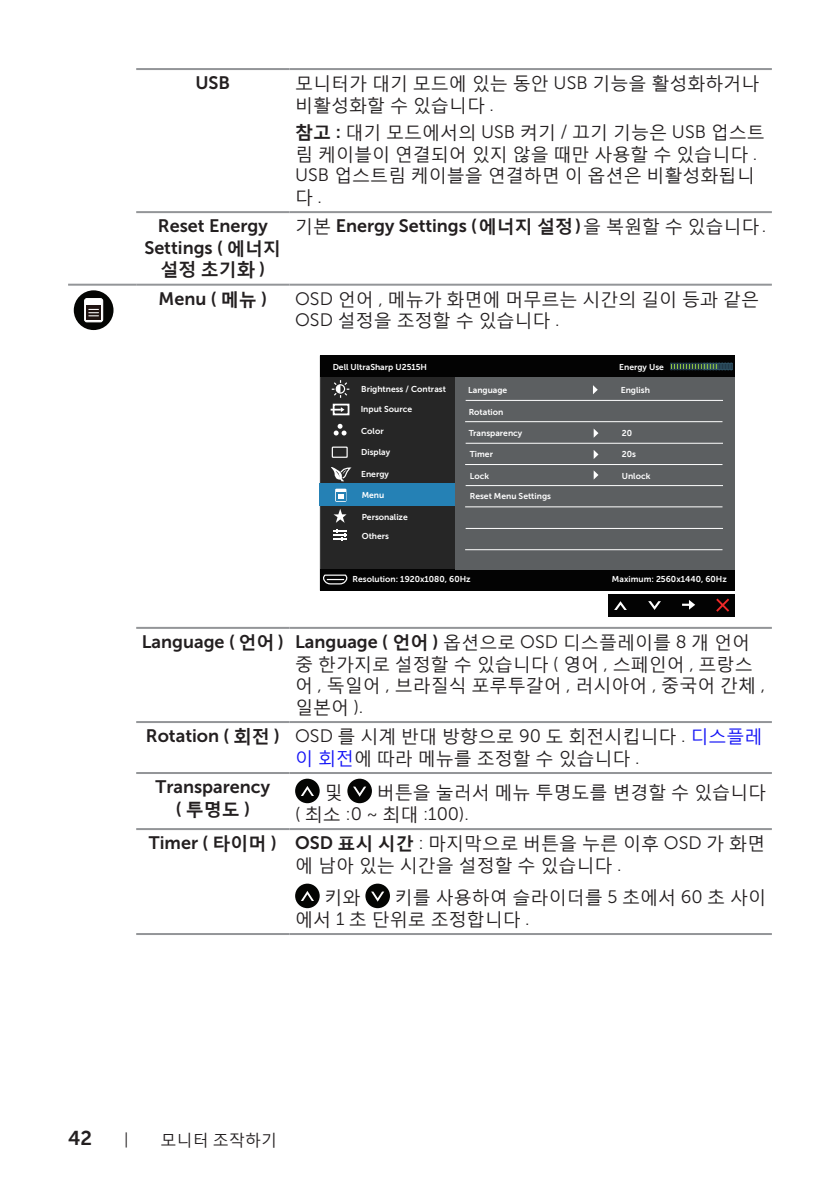
<style>
.page{position:relative;width:840px;height:1191px;background:#fff}
.page>*{position:absolute;margin:0;border:0;box-sizing:border-box;transform-origin:0 0}
.t1{font:20px "Museo Sans For Dell 700";color:#231f20}
.text_OSD_table{font:18px/21.6px "Malgun Gothic";color:#231f20}
.text_OSD_table-2{font:18px/21.6px "Museo Sans For Dell 700";color:#231f20;text-align:center}
.t2{font:16px "Malgun Gothic";color:#231f20}
.t3{font:16px "Museo Sans For Dell 300";color:#231f20}
.t4{font:8.6px "Museo Sans For Dell 700";color:#fff}
.s1{font-family:"Museo Sans For Dell 300"}
.s2{font-weight:700}
.s3{font-family:"Museo Sans For Dell 700"}
.s4{font-family:"Malgun Gothic";font-weight:700}
.s5{font-family:"Malgun Gothic"}
.s6{color:#1111f6}
</style>
<div class="page">
<hr style="left:136px;top:68px;width:153px;height:2px;background:#939598">
<hr style="left:289px;top:68px;width:482px;height:2px;background:#939598">
<hr style="left:136px;top:211px;width:153px;height:2px;background:#939598">
<hr style="left:289px;top:211px;width:482px;height:2px;background:#939598">
<hr style="left:68px;top:284px;width:68px;height:2px;background:#939598">
<hr style="left:136px;top:284px;width:153px;height:2px;background:#939598">
<hr style="left:289px;top:284px;width:482px;height:2px;background:#939598">
<hr style="left:136px;top:627px;width:153px;height:2px;background:#939598">
<hr style="left:289px;top:627px;width:482px;height:2px;background:#939598">
<hr style="left:136px;top:721px;width:153px;height:2px;background:#939598">
<hr style="left:289px;top:721px;width:482px;height:2px;background:#939598">
<hr style="left:136px;top:772px;width:153px;height:2px;background:#939598">
<hr style="left:289px;top:772px;width:482px;height:2px;background:#939598">
<hr style="left:136px;top:828px;width:153px;height:2px;background:#939598">
<hr style="left:289px;top:828px;width:482px;height:2px;background:#939598">
<hr style="left:136px;top:933px;width:153px;height:2px;background:#939598">
<hr style="left:289px;top:933px;width:482px;height:2px;background:#939598">
<div style="left:74px;top:290px;width:39px;height:40px;background:#040503;border-radius:50%"></div>
<div style="left:85px;top:298px;width:18px;height:24px;background:#fff;border-radius:2px"></div>
<div style="left:84px;top:298px;width:19px;height:24px;border:1px solid #fff;border-radius:2px"></div>
<svg style="left:86px;top:305px;width:15px;height:15px"></svg>
<svg style="left:89px;top:309px;width:9px;height:7px"></svg>
<div style="left:319px;top:355px;width:415px;height:236px;background:#262626"></div>
<div style="left:320px;top:355px;width:414px;height:22px;background:#030303"></div>
<div style="left:320px;top:569px;width:414px;height:22px;background:#030303"></div>
<div style="left:454px;top:377px;width:280px;height:192px;background:#5c5f61"></div>
<svg style="left:670px;top:362px;width:62px;height:8px"></svg>
<hr style="left:465px;top:400px;width:257px;height:1px;background:#fff">
<hr style="left:465px;top:421px;width:257px;height:1px;background:#fff">
<hr style="left:465px;top:443px;width:257px;height:1px;background:#fff">
<hr style="left:465px;top:464px;width:257px;height:1px;background:#fff">
<hr style="left:465px;top:485px;width:257px;height:1px;background:#fff">
<hr style="left:465px;top:506px;width:257px;height:1px;background:#fff">
<hr style="left:465px;top:528px;width:257px;height:1px;background:#fff">
<hr style="left:465px;top:549px;width:257px;height:1px;background:#fff">
<div style="left:319px;top:483px;width:135px;height:22px;background:#2581b5"></div>
<svg style="left:593px;top:385px;width:4px;height:9px"></svg>
<svg style="left:593px;top:428px;width:5px;height:10px"></svg>
<svg style="left:593px;top:450px;width:5px;height:9px"></svg>
<div style="left:332px;top:404px;width:17px;height:11px;border:2px solid #fff"></div>
<svg style="left:330px;top:407px;width:14px;height:5px"></svg>
<svg style="left:333px;top:424px;width:13px;height:11px"></svg>
<svg style="left:331px;top:467px;width:20px;height:14px"></svg>
<svg style="left:335px;top:488px;width:11px;height:14px"></svg>
<svg style="left:336px;top:492px;width:9px;height:8px"></svg>
<svg style="left:338px;top:495px;width:5px;height:4px"></svg>
<svg style="left:333px;top:529px;width:13px;height:11px"></svg>
<svg style="left:333px;top:509px;width:13px;height:14px"></svg>
<svg style="left:331px;top:380px;width:19px;height:18px"></svg>
<svg style="left:593px;top:470px;width:5px;height:9px"></svg>
<div style="left:331px;top:446px;width:16px;height:12px;border:1px solid #fff"></div>
<svg style="left:323px;top:575px;width:25px;height:10px"></svg>
<div style="left:608px;top:594px;width:126px;height:23px;background:#030303"></div>
<svg style="left:614px;top:601px;width:12px;height:9px"></svg>
<svg style="left:648px;top:601px;width:12px;height:9px"></svg>
<svg style="left:716px;top:598px;width:12px;height:14px"></svg>
<svg style="left:682px;top:600px;width:12px;height:9px"></svg>
<div style="left:295px;top:778px;width:24px;height:25px;background:#040503;border-radius:50%"></div>
<svg style="left:301px;top:786px;width:13px;height:10px"></svg>
<div style="left:347px;top:778px;width:25px;height:25px;background:#040503;border-radius:50%"></div>
<svg style="left:353px;top:786px;width:13px;height:10px"></svg>
<div style="left:295px;top:883px;width:24px;height:25px;background:#040503;border-radius:50%"></div>
<svg style="left:301px;top:891px;width:13px;height:10px"></svg>
<div style="left:365px;top:883px;width:25px;height:25px;background:#040503;border-radius:50%"></div>
<svg style="left:371px;top:891px;width:13px;height:10px"></svg>
<p class="text_OSD_table-2" style="left:195px;top:72px;width:36px">USB</p>
<p class="text_OSD_table" style="left:295px;top:72px;width:465px">모니터가 대기 모드에 있는 동안 <span class="s1">USB</span> 기능을 활성화하거나 비활성화할 수 있습니다 <span class="s1">.</span></p>
<p class="text_OSD_table" style="left:295px;top:121px;width:471px"><span class="s2">참고</span> <span class="s3">:</span> 대기 모드에서의 <span class="s1">USB</span> 켜기 <span class="s1">/</span> 끄기 기능은 <span class="s1">USB</span> 업스트 림 케이블이 연결되어 있지 않을 때만 사용할 수 있습니다 <span class="s1">.<br>USB</span> 업스트림 케이블을 연결하면 이 옵션은 비활성화됩니 다<span class="s1">.</span></p>
<p class="text_OSD_table-2" style="left:144px;top:215px;width:138px">Reset Energy<br>Settings ( <span class="s4">에너지 설정 초기화</span> )</p>
<p class="text_OSD_table-2" style="left:295px;top:215px;width:472px"><span class="s5">기본</span> Energy Settings (<span class="s4">에너지 설정</span>)<span class="s5">을 복원할 수 있습니다</span><span class="s1">.</span></p>
<p class="text_OSD_table-2" style="left:158px;top:288px;width:110px">Menu ( <span class="s4">메뉴</span> )</p>
<p class="text_OSD_table" style="left:295px;top:288px;width:465px"><span class="s1">OSD</span> 언어 <span class="s1">,</span> 메뉴가 화면에 머무르는 시간의 길이 등과 같은<br><span class="s1">OSD</span> 설정을 조정할 수 있습니다 <span class="s1">.</span></p>
<p class="t4" style="left:332px;top:362px;width:96px">Dell UltraSharp U2515H</p>
<p class="t4" style="left:619px;top:362px;width:46px">Energy Use</p>
<p class="t4" style="left:361px;top:384px;width:86px">Brightness / Contrast</p>
<p class="t4" style="left:360px;top:404px;width:53px">Input Source</p>
<p class="t4" style="left:361px;top:426px;width:24px">Color</p>
<p class="t4" style="left:361px;top:447px;width:30px">Display</p>
<p class="t4" style="left:361px;top:469px;width:29px">Energy</p>
<p class="t4" style="left:361px;top:490px;width:24px">Menu</p>
<p class="t4" style="left:361px;top:531px;width:29px">Others</p>
<p class="t4" style="left:620px;top:385px;width:31px">English</p>
<p class="t4" style="left:468px;top:385px;width:41px">Language</p>
<p class="t4" style="left:468px;top:407px;width:36px">Rotation</p>
<p class="t4" style="left:468px;top:428px;width:55px">Transparency</p>
<p class="t4" style="left:469px;top:450px;width:25px">Timer</p>
<p class="t4" style="left:621px;top:428px;width:12px">20</p>
<p class="t4" style="left:621px;top:450px;width:16px">20s</p>
<p class="t4" style="left:621px;top:471px;width:30px">Unlock</p>
<p class="t4" style="left:469px;top:471px;width:21px">Lock</p>
<p class="t4" style="left:469px;top:491px;width:83px">Reset Menu Settings</p>
<p class="t4" style="left:361px;top:512px;width:48px">Personalize</p>
<p class="t4" style="left:352px;top:574px;width:119px">Resolution: 1920x1080, 60Hz</p>
<p class="t4" style="left:611px;top:574px;width:116px">Maximum: 2560x1440, 60Hz</p>
<p class="text_OSD_table-2" style="left:142px;top:631px;width:143px">Language ( <span class="s4">언어</span> )</p>
<p class="text_OSD_table" style="left:295px;top:631px;width:471px"><span class="s3">Language (</span> <span class="s2">언어</span> <span class="s3">)</span> 옵션으로 <span class="s1">OSD</span> 디스플레이를 <span class="s1">8</span> 개 언어 중 한가지로 설정할 수 있습니다 <span class="s1">(</span> 영어 <span class="s1">,</span> 스페인어 <span class="s1">,</span> 프랑스 어 <span class="s1">,</span> 독일어 <span class="s1">,</span> 브라질식 포루투갈어 <span class="s1">,</span> 러시아어 <span class="s1">,</span> 중국어 간체 <span class="s1">, </span>일본어 <span class="s1">).</span></p>
<p class="text_OSD_table-2" style="left:146px;top:725px;width:135px">Rotation ( <span class="s4">회전</span> )</p>
<p class="text_OSD_table" style="left:295px;top:725px;width:468px"><span class="s1">OSD</span> 를 시계 반대 방향으로 <span class="s1">90</span> 도 회전시킵니다 <span class="s1">.</span> <span class="s6">디스플레 이 회전</span>에 따라 메뉴를 조정할 수 있습니다 <span class="s1">.</span></p>
<p class="text_OSD_table-2" style="left:155px;top:776px;width:116px">Transparency ( <span class="s4">투명도</span> )</p>
<p class="text_OSD_table" style="left:324px;top:781px;width:19px">및</p>
<p class="text_OSD_table" style="left:295px;top:781px;width:472px;text-indent:82px">버튼을 눌러서 메뉴 투명도를 변경할 수 있습니다 <span class="s1">(</span> 최소 <span class="s1">:0 ~</span> 최대 <span class="s1">:100).</span></p>
<p class="text_OSD_table-2" style="left:149px;top:832px;width:129px">Timer ( <span class="s4">타이머</span> )</p>
<p class="text_OSD_table" style="left:295px;top:832px;width:471px"><span class="s3">OSD</span> <span class="s2">표시 시간</span> <span class="s1">:</span> 마지막으로 버튼을 누른 이후 <span class="s1">OSD</span> 가 화면 에 남아 있는 시간을 설정할 수 있습니다 <span class="s1">.</span></p>
<p class="text_OSD_table" style="left:324px;top:886px;width:37px">키와</p>
<p class="text_OSD_table" style="left:295px;top:886px;width:472px;text-indent:100px">키를 사용하여 슬라이더를 <span class="s1">5</span> 초에서 <span class="s1">60</span> 초 사이 에서 <span class="s1">1</span> 초 단위로 조정합니다 <span class="s1">.</span></p>
<p class="t1" style="left:68px;top:1126px;width:26px">42</p>
<p class="t3" style="left:124px;top:1130px;width:6px">|</p>
<p class="t2" style="left:160px;top:1129px;width:118px">모니터 조작하기</p>
</div>
